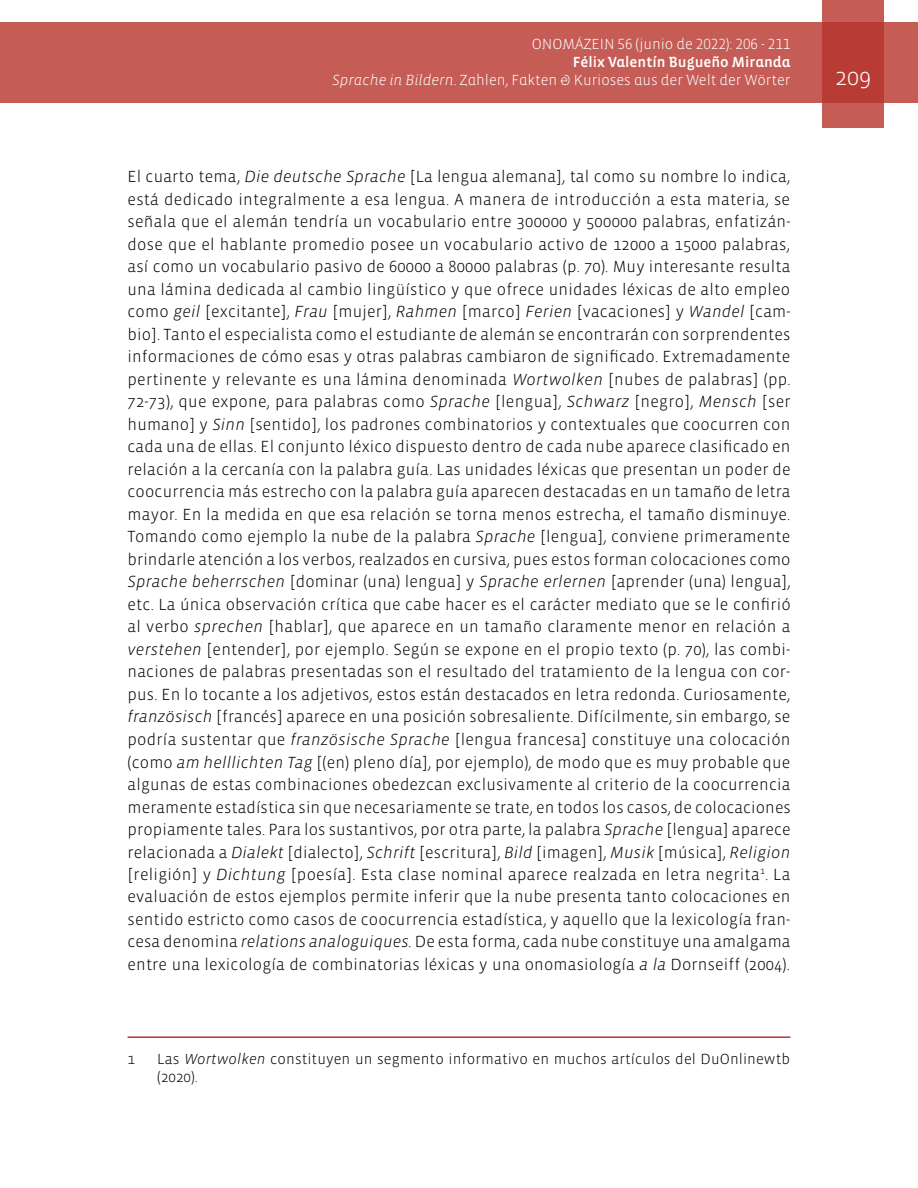
<style>
.page{position:relative;width:918px;height:1188px;background:#fff}
.page>*{position:absolute;margin:0;border:0;box-sizing:border-box;transform-origin:0 0}
.t1{font:300 24px "Vista Sans";color:#fff}
.t2{font:300 16.5px/22.5px "Vista Sans";letter-spacing:.01em;color:#000;text-align:justify}
.t3{font:300 15px "Vista Sans Alt";color:#fff}
.t4{font:300 15px/18px "Vista Sans";letter-spacing:.005em;color:#000}
.t5{font:15px "Vista Sans Alt Med";color:#fff}
.s1{font-family:"Vista Sans Alt Light Ita";font-weight:400}
.s2{font-style:italic}
</style>
<div class="page">
<div style="left:0;top:23px;width:918px;height:80px;background:#c55c56"></div>
<svg style="left:822px;top:0;width:62px;height:128px;background:#bd4740"></svg>
<hr style="left:128px;top:1036px;width:662px;height:2px;background:#b7342c">
<p class="t3" style="left:532px;top:37px;width:260px">ONOMÁZEIN 56 (junio de 2022): 206 - 211</p>
<p class="t5" style="left:573px;top:55px;width:219px">Félix Valentín Bugueño Miranda</p>
<p class="t3" style="left:332px;top:73px;width:460px"><span class="s1">Sprache in Bildern</span>. Zahlen, Fakten &amp; Kurioses aus der Welt der Wörter</p>
<h1 class="t1" style="left:835px;top:65px;width:37px">209</h1>
<p class="t2" style="left:128px;top:166px;width:665px">El cuarto tema, <span class="s2">Die deutsche Sprache</span> [La lengua alemana], tal como su nombre lo indica, está dedicado integralmente a esa lengua. A manera de introducción a esta materia, se señala que el alemán tendría un vocabulario entre 300000 y 500000 palabras, enfatizán&shy;dose que el hablante promedio posee un vocabulario activo de 12000 a 15000 palabras, así como un vocabulario pasivo de 60000 a 80000 palabras (p. 70). Muy interesante resulta una lámina dedicada al cambio lingüístico y que ofrece unidades léxicas de alto empleo como <span class="s2">geil</span> [excitante], <span class="s2">Frau</span> [mujer], <span class="s2">Rahmen</span> [marco] <span class="s2">Ferien</span> [vacaciones] y <span class="s2">Wandel</span> [cam&shy;bio]. Tanto el especialista como el estudiante de alemán se encontrarán con sorprendentes informaciones de cómo esas y otras palabras cambiaron de significado. Extremadamente pertinente y relevante es una lámina denominada <span class="s2">Wortwolken</span> [nubes de palabras] (pp.<br>72-73), que expone, para palabras como <span class="s2">Sprache</span> [lengua], <span class="s2">Schwarz</span> [negro], <span class="s2">Mensch</span> [ser humano] y <span class="s2">Sinn</span> [sentido], los padrones combinatorios y contextuales que coocurren con cada una de ellas. El conjunto léxico dispuesto dentro de cada nube aparece clasificado en relación a la cercanía con la palabra guía. Las unidades léxicas que presentan un poder de coocurrencia más estrecho con la palabra guía aparecen destacadas en un tamaño de letra mayor. En la medida en que esa relación se torna menos estrecha, el tamaño disminuye.<br>Tomando como ejemplo la nube de la palabra <span class="s2">Sprache</span> [lengua], conviene primeramente brindarle atención a los verbos, realzados en cursiva, pues estos forman colocaciones como <span class="s2">Sprache beherrschen</span> [dominar (una) lengua] y <span class="s2">Sprache erlernen</span> [aprender (una) lengua], etc. La única observación crítica que cabe hacer es el carácter mediato que se le confirió al verbo <span class="s2">sprechen</span> [hablar], que aparece en un tamaño claramente menor en relación a <span class="s2">verstehen</span> [entender], por ejemplo. Según se expone en el propio texto (p. 70), las combi&shy;naciones de palabras presentadas son el resultado del tratamiento de la lengua con cor&shy;pus. En lo tocante a los adjetivos, estos están destacados en letra redonda. Curiosamente, <span class="s2">französisch</span> [francés] aparece en una posición sobresaliente. Difícilmente, sin embargo, se podría sustentar que <span class="s2">französische Sprache</span> [lengua francesa] constituye una colocación (como <span class="s2">am helllichten Tag</span> [(en) pleno día], por ejemplo), de modo que es muy probable que algunas de estas combinaciones obedezcan exclusivamente al criterio de la coocurrencia meramente estadística sin que necesariamente se trate, en todos los casos, de colocaciones propiamente tales. Para los sustantivos, por otra parte, la palabra <span class="s2">Sprache</span> [lengua] aparece relacionada a <span class="s2">Dialekt</span> [dialecto], <span class="s2">Schrift</span> [escritura], <span class="s2">Bild</span> [imagen], <span class="s2">Musik</span> [música], <span class="s2">Religion </span>[religión] y <span class="s2">Dichtung</span> [poesía]. Esta clase nominal aparece realzada en letra negrita<sup>1</sup>. La evaluación de estos ejemplos permite inferir que la nube presenta tanto colocaciones en sentido estricto como casos de coocurrencia estadística, y aquello que la lexicología fran&shy;cesa denomina <span class="s2">relations analoguiques.</span> De esta forma, cada nube constituye una amalgama entre una lexicología de combinatorias léxicas y una onomasiología <span class="s2">a la</span> Dornseiff (2004).</p>
<p class="t4" style="left:128px;top:1050px;width:9px">1</p>
<p class="t4" style="left:157px;top:1050px;width:634px">Las <span class="s2">Wortwolken</span> constituyen un segmento informativo en muchos artículos del DuOnlinewtb (2020).</p>
</div>
